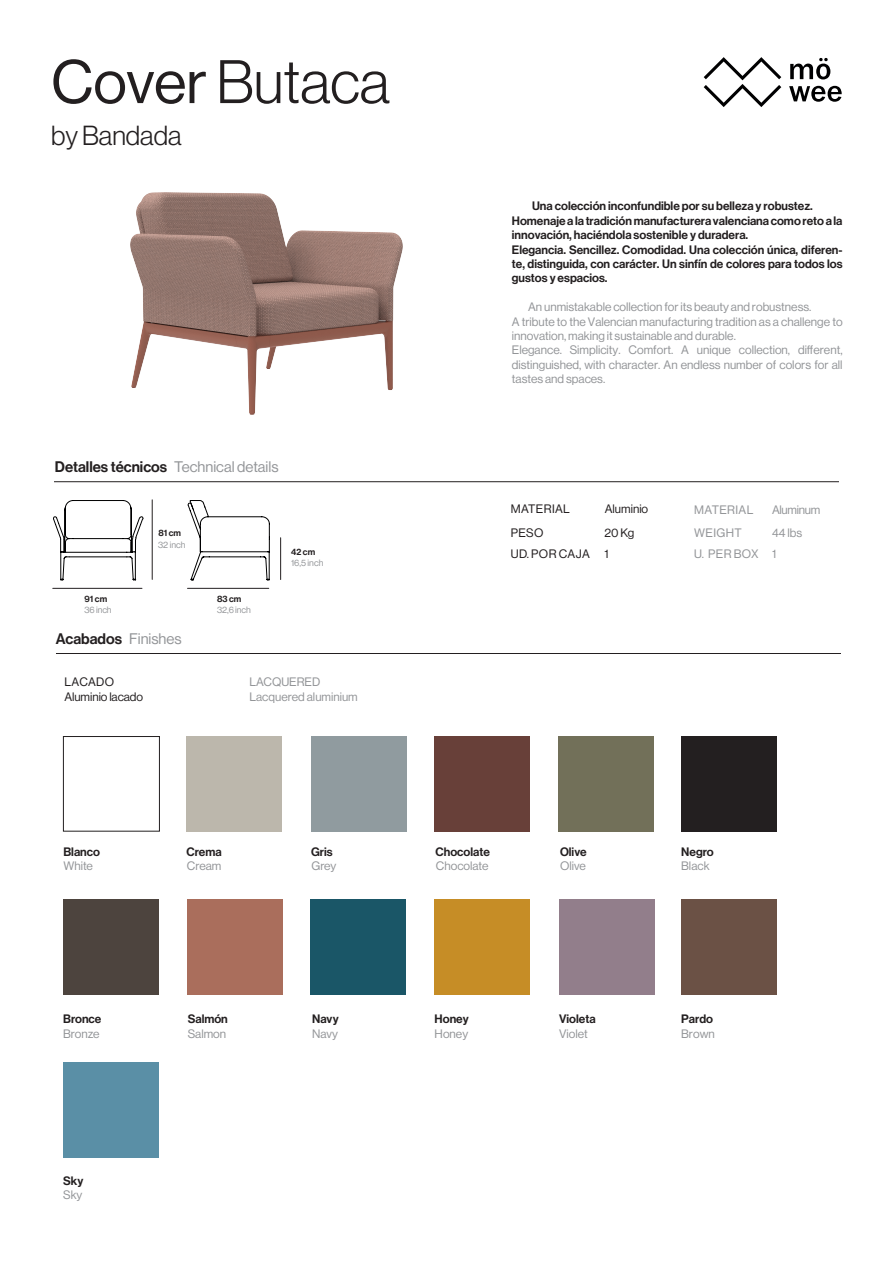
<style>
.page{position:relative;width:893px;height:1263px;background:#fff}
.page>*{position:absolute;margin:0;border:0;box-sizing:border-box;transform-origin:0 0}
.t1{font:300 60px "Neue Haas Display";color:#231f20}
.t2{font:300 27px "Neue Haas Display";color:#231f20}
.t3{font:15px "Neue Haas Display Mediu";color:#231f20}
.t4{font:12px/14.4px "Neue Haas Display";color:#939598}
.t5{font:12px/14.4px "Neue Haas Display Mediu";color:#231f20}
.t6{font:12px "N Haas Grotesk DS Pro 65 Md";color:#231f20}
.t7{font:12px "N Haas Grotesk DS Pro 55 Rg";color:#939598}
.t8{font:12px/23.7px "Neue Haas Display";color:#231f20}
.t9{font:12px/23.7px "Neue Haas Display";letter-spacing:.03em;color:#231f20}
.t10{font:12px/23.7px "Neue Haas Display";letter-spacing:.03em;color:#939598}
.t11{font:12px/23.7px "Neue Haas Display";letter-spacing:-.025em;color:#939598}
.t12{font:9px "Neue Haas Display";letter-spacing:-.005em;color:#939598}
.t13{font:9px "Neue Haas Display Mediu";color:#231f20}
.s1{font-weight:400}
.s2{font-family:"Neue Haas Display";color:#939598}
</style>
<div class="page">
<hr style="left:54px;top:481px;width:785px;height:1px;background:#231f20">
<hr style="left:280px;top:538px;width:1px;height:41px;background:#231f20">
<hr style="left:53px;top:588px;width:89px;height:1px;background:#231f20">
<hr style="left:188px;top:588px;width:81px;height:1px;background:#231f20">
<hr style="left:56px;top:653px;width:785px;height:1px;background:#231f20">
<div style="left:63px;top:736px;width:97px;height:95px;border:1px solid #231f20"></div>
<div style="left:187px;top:736px;width:95px;height:96px;background:#bcb7ac"></div>
<div style="left:311px;top:736px;width:96px;height:96px;background:#909b9f"></div>
<div style="left:435px;top:736px;width:95px;height:96px;background:#684039"></div>
<div style="left:558px;top:736px;width:96px;height:96px;background:#727059"></div>
<div style="left:681px;top:736px;width:96px;height:96px;background:#231f20"></div>
<div style="left:63px;top:899px;width:96px;height:95px;background:#4d443e"></div>
<div style="left:187px;top:899px;width:95px;height:95px;background:#aa6e5c"></div>
<div style="left:310px;top:899px;width:96px;height:95px;background:#1a5667"></div>
<div style="left:435px;top:899px;width:95px;height:95px;background:#c68d26"></div>
<div style="left:559px;top:899px;width:96px;height:95px;background:#927e8b"></div>
<div style="left:681px;top:899px;width:96px;height:95px;background:#6b5145"></div>
<div style="left:63px;top:1062px;width:96px;height:96px;background:#5a8fa6"></div>
<img style="left:130px;top:193px;width:273px;height:221px">
<svg style="left:53px;top:500px;width:217px;height:80px"></svg>
<svg style="left:790px;top:58px;width:40px;height:21px"></svg>
<svg style="left:789px;top:86px;width:53px;height:16px"></svg>
<svg style="left:704px;top:57px;width:77px;height:50px"></svg>
<h1 class="t1" style="left:51px;top:48px;width:340px"><span class="s1">Cover</span> Butaca</h1>
<h2 class="t2" style="left:51px;top:121px;width:132px">by Bandada</h2>
<p class="t3" style="left:55px;top:458px;width:225px">Detalles técnicos <span class="s2">Technical details</span></p>
<p class="t13" style="left:85px;top:594px;width:24px">91 cm</p>
<p class="t12" style="left:85px;top:605px;width:29px">36 inch</p>
<p class="t13" style="left:158px;top:527px;width:24px">81 cm</p>
<p class="t12" style="left:158px;top:539px;width:29px">32 inch</p>
<p class="t13" style="left:217px;top:594px;width:26px">83 cm</p>
<p class="t12" style="left:217px;top:605px;width:35px">32,6 inch</p>
<p class="t13" style="left:291px;top:547px;width:26px">42 cm</p>
<p class="t12" style="left:291px;top:558px;width:34px">16,5 inch</p>
<p class="t3" style="left:56px;top:630px;width:127px">Acabados <span class="s2">Finishes</span></p>
<p class="t8" style="left:64px;top:674px;width:80px;line-height:15px">LACADO<br>Aluminio lacado</p>
<p class="t4" style="left:250px;top:674px;width:72px">LACQUERED</p>
<p class="t4" style="left:250px;top:689px;width:110px">Lacquered aluminium</p>
<p class="t5" style="left:512px;top:199px;width:332px;text-indent:20px">Una colección inconfundible por su belleza y robustez.<br>Homenaje a la tradición manufacturera valenciana como reto a la innovación, haciéndola sostenible y duradera.<br>Elegancia. Sencillez. Comodidad. Una colección única, diferen&shy;te, distinguida, con carácter. Un sinfín de colores para todos los gustos y espacios.</p>
<p class="t4" style="left:512px;top:300px;width:332px;text-indent:16px">An unmistakable collection for its beauty and robustness.<br>A tribute to the Valencian manufacturing tradition as a challenge to innovation, making it sustainable and durable.<br>Elegance. Simplicity. Comfort. A unique collection, different, distinguished, with character. An endless number of colors for all tastes and spaces.</p>
<p class="t9" style="left:511px;top:497px;width:61px">MATERIAL<br>PESO</p>
<p class="t9" style="left:511px;top:542px;width:80px">UD. POR CAJA</p>
<p class="t8" style="left:605px;top:497px;width:45px">Aluminio<br>20 Kg</p>
<p class="t8" style="left:605px;top:542px;width:6px">1</p>
<p class="t10" style="left:694px;top:498px;width:61px">MATERIAL<br>WEIGHT</p>
<p class="t4" style="left:694px;top:547px;width:66px">U. PER BOX</p>
<p class="t11" style="left:772px;top:498px;width:50px">Aluminum<br>44 lbs</p>
<p class="t4" style="left:772px;top:547px;width:6px">1</p>
<p class="t6" style="left:63px;top:845px;width:38px">Blanco</p>
<p class="t7" style="left:63px;top:859px;width:31px">White</p>
<p class="t6" style="left:63px;top:1012px;width:40px">Bronce</p>
<p class="t7" style="left:63px;top:1027px;width:38px">Bronze</p>
<p class="t6" style="left:63px;top:1174px;width:22px">Sky</p>
<p class="t7" style="left:63px;top:1188px;width:21px">Sky</p>
<p class="t6" style="left:187px;top:845px;width:37px">Crema</p>
<p class="t7" style="left:187px;top:859px;width:36px">Cream</p>
<p class="t6" style="left:188px;top:1012px;width:42px">Salmón</p>
<p class="t7" style="left:188px;top:1027px;width:40px">Salmon</p>
<p class="t6" style="left:311px;top:845px;width:23px">Gris</p>
<p class="t7" style="left:311px;top:859px;width:26px">Grey</p>
<p class="t6" style="left:312px;top:1012px;width:28px">Navy</p>
<p class="t7" style="left:312px;top:1027px;width:27px">Navy</p>
<p class="t6" style="left:436px;top:845px;width:56px">Chocolate</p>
<p class="t7" style="left:436px;top:859px;width:54px">Chocolate</p>
<p class="t6" style="left:435px;top:1012px;width:36px">Honey</p>
<p class="t7" style="left:435px;top:1027px;width:35px">Honey</p>
<p class="t6" style="left:560px;top:845px;width:28px">Olive</p>
<p class="t7" style="left:560px;top:859px;width:27px">Olive</p>
<p class="t6" style="left:559px;top:1012px;width:38px">Violeta</p>
<p class="t7" style="left:559px;top:1027px;width:30px">Violet</p>
<p class="t6" style="left:681px;top:845px;width:34px">Negro</p>
<p class="t7" style="left:681px;top:859px;width:30px">Black</p>
<p class="t6" style="left:681px;top:1012px;width:33px">Pardo</p>
<p class="t7" style="left:681px;top:1027px;width:35px">Brown</p>
</div>
